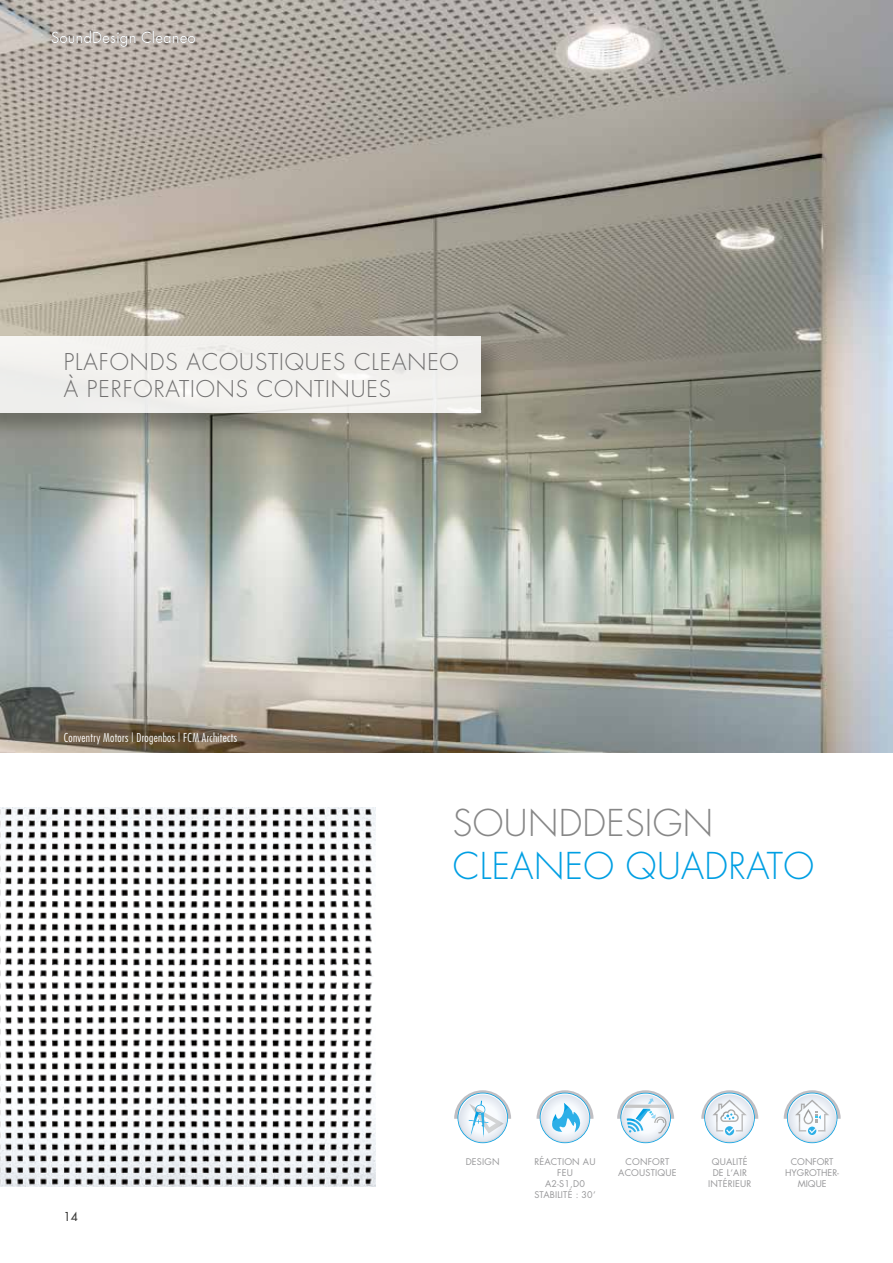
<style>
.page{position:relative;width:893px;height:1263px;background:#fff}
.page>*{position:absolute;margin:0;border:0;box-sizing:border-box;transform-origin:0 0}
.t1{font:300 36px "Futura";letter-spacing:.01em;color:#009fe3}
.t2{font:300 36px "Futura";letter-spacing:.01em;color:#878787}
.t3{font:300 22.5px/27px "Futura";letter-spacing:.04em;color:#706f6f}
.t4{font:15px "Futura";color:#fff}
.t5{font:300 condensed 12px "Futura";letter-spacing:.025em;color:#fff}
.t6{font:12px "Futura";color:#3c3c3b}
.t7{font:9px/10.8px "Futura";letter-spacing:.02em;color:#98989a;text-align:center}
.t8{font:9px/10.8px "Futura";color:#98989a;text-align:center}
</style>
<div class="page">
<img style="left:0;top:0;width:893px;height:753px">
<img style="left:0;top:808px;width:375px;height:378px">
<svg style="left:454px;top:1090px;width:57px;height:51px"></svg>
<svg style="left:617px;top:1090px;width:57px;height:51px"></svg>
<svg style="left:701px;top:1090px;width:57px;height:51px"></svg>
<svg style="left:536px;top:1090px;width:57px;height:51px"></svg>
<svg style="left:784px;top:1090px;width:57px;height:51px"></svg>
<div style="left:0;top:334px;width:507px;height:106px;background:#000;opacity:.3"></div>
<div style="left:0;top:337px;width:480px;height:76px;background:#f2f1ee"></div>
<h3 class="t4" style="left:51px;top:27px;width:146px">SoundDesign Cleaneo</h3>
<h2 class="t3" style="left:64px;top:349px;width:397px">PLAFONDS ACOUSTIQUES CLEANEO<br>À PERFORATIONS CONTINUES</h2>
<h3 class="t5" style="left:64px;top:730px;width:175px">Conventry Motors | Drogenbos | FCM Architects</h3>
<h3 class="t6" style="left:64px;top:1209px;width:15px">14</h3>
<h1 class="t2" style="left:453px;top:799px;width:262px">SOUNDDESIGN</h1>
<h1 class="t1" style="left:453px;top:843px;width:363px">CLEANEO QUADRATO</h1>
<p class="t7" style="left:466px;top:1156px;width:35px">DESIGN</p>
<p class="t7" style="left:618px;top:1156px;width:60px">CONFORT<br>ACOUSTIQUE</p>
<p class="t7" style="left:708px;top:1156px;width:45px">QUALITÉ<br>DE L‘AIR<br>INTÉRIEUR</p>
<p class="t7" style="left:534px;top:1156px;width:63px">RÉACTION AU<br>FEU<br>A2-S1,D0<br>STABILITÉ : 30‘</p>
<p class="t8" style="left:785px;top:1156px;width:55px">CONFORT<br>HYGROTHER-<br>MIQUE</p>
</div>
